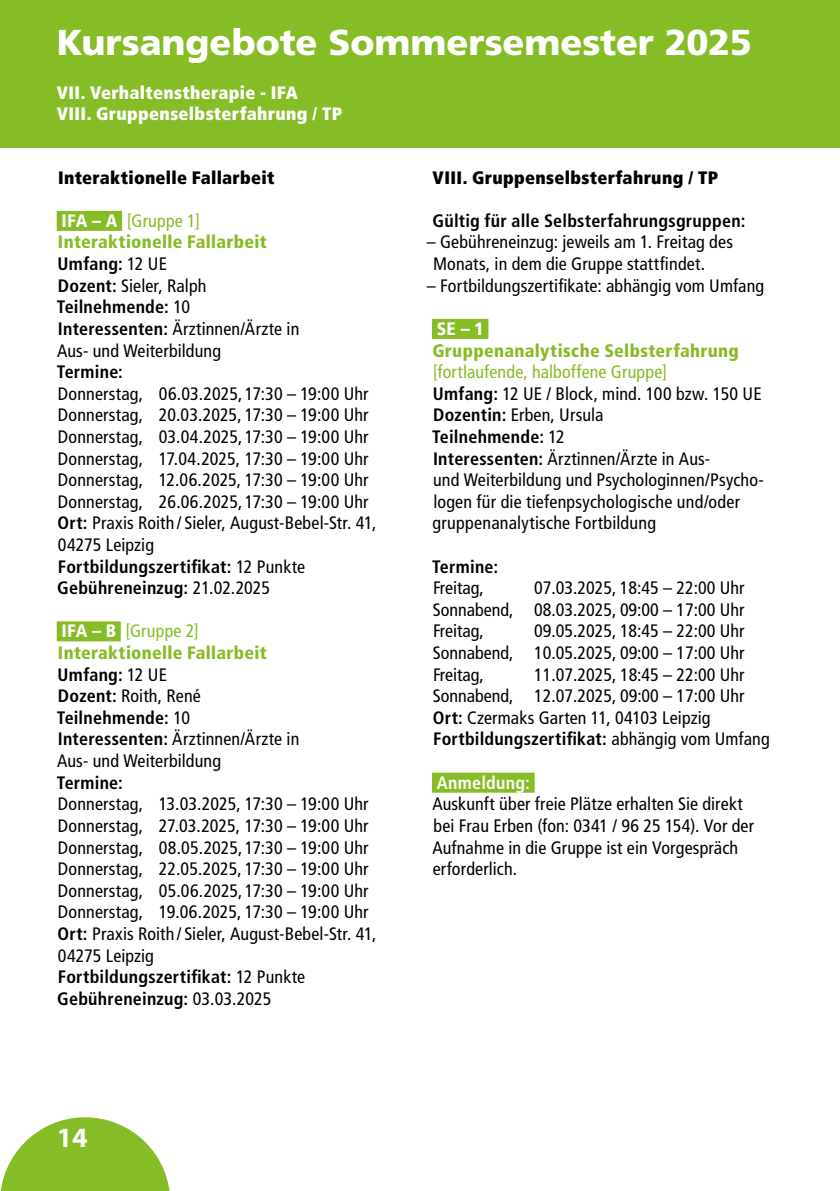
<style>
.page{position:relative;width:840px;height:1191px;background:#fff}
.page>*{position:absolute;margin:0;border:0;box-sizing:border-box;transform-origin:0 0}
.t1{font:900 36px "Frutiger LT Std";color:#fff}
.t2{font:700 28px "Myriad Pro";color:#fff}
.t3{font:condensed 18px/21.6px "Frutiger LT Std";letter-spacing:.005em;color:#000}
.t4{font:700 condensed 18px "Frutiger LT Std";letter-spacing:.015em;color:#000}
.t5{font:900 condensed 18px/21.6px "Frutiger LT Std";letter-spacing:.02em;color:#fff}
.t6{font:900 condensed 18px "Frutiger LT Std";letter-spacing:.015em;color:#000}
.t7{font:900 condensed 18px "Frutiger LT Std";letter-spacing:.02em;color:#86bc25}
.t8{font:700 condensed 18px "Frutiger LT Std";letter-spacing:.015em;color:#fff}
.t9{font:900 condensed 18px "Frutiger LT Std";color:#fff}
.s1{font-weight:900;color:#fff}
.s2{color:#86bc25}
.s3{font-weight:900;color:#86bc25}
.s4{font-weight:700}
</style>
<div class="page">
<div style="left:0;top:0;width:839px;height:147px;background:#86bc25"></div>
<svg style="left:0;top:1117px;width:170px;height:74px"></svg>
<div style="left:57px;top:211px;width:65px;height:20px;background:#86bc25"></div>
<div style="left:57px;top:621px;width:64px;height:20px;background:#86bc25"></div>
<div style="left:432px;top:319px;width:56px;height:20px;background:#86bc25"></div>
<div style="left:432px;top:772px;width:102px;height:20px;background:#86bc25"></div>
<h1 class="t1" style="left:57px;top:21px;width:696px">Kursangebote Sommersemester 2025</h1>
<p class="t5" style="left:57px;top:81px;width:287px">VII. Verhaltenstherapie - IFA<br>VIII. Gruppenselbsterfahrung / TP</p>
<p class="t6" style="left:58px;top:166px;width:218px">Interaktionelle Fallarbeit</p>
<p class="t3" style="left:57px;top:210px;width:244px"><span class="s1">IFA – A</span> <span class="s2">[Gruppe 1]<br></span><span class="s3">Interaktionelle Fallarbeit<br></span><span class="s4">Umfang:</span> 12 UE<br><span class="s4">Dozent:</span> Sieler, Ralph<br><span class="s4">Teilnehmende:</span> 10<br><span class="s4">Interessenten:</span> Ärztinnen/Ärzte in<br>Aus- und Weiterbildung</p>
<p class="t4" style="left:57px;top:361px;width:68px">Termine:</p>
<p class="t3" style="left:57px;top:383px;width:320px">Donnerstag, 06.03.2025, 17:30 – 19:00 Uhr Donnerstag, 20.03.2025, 17:30 – 19:00 Uhr Donnerstag, 03.04.2025, 17:30 – 19:00 Uhr Donnerstag, 17.04.2025, 17:30 – 19:00 Uhr Donnerstag, 12.06.2025, 17:30 – 19:00 Uhr Donnerstag, 26.06.2025, 17:30 – 19:00 Uhr <span class="s4">Ort:</span> Praxis Roith / Sieler, August-Bebel-Str. 41, 04275 Leipzig<br><span class="s4">Fortbildungszertifikat:</span> 12 Punkte <span class="s4">Gebühreneinzug:</span> 21.02.2025</p>
<p class="t3" style="left:57px;top:620px;width:244px"><span class="s1">IFA – B</span> <span class="s2">[Gruppe 2]<br></span><span class="s3">Interaktionelle Fallarbeit<br></span><span class="s4">Umfang:</span> 12 UE<br><span class="s4">Dozent:</span> Roith, René<br><span class="s4">Teilnehmende:</span> 10<br><span class="s4">Interessenten:</span> Ärztinnen/Ärzte in<br>Aus- und Weiterbildung</p>
<p class="t4" style="left:57px;top:771px;width:68px">Termine:</p>
<p class="t3" style="left:57px;top:793px;width:320px">Donnerstag, 13.03.2025, 17:30 – 19:00 Uhr Donnerstag, 27.03.2025, 17:30 – 19:00 Uhr Donnerstag, 08.05.2025, 17:30 – 19:00 Uhr Donnerstag, 22.05.2025, 17:30 – 19:00 Uhr Donnerstag, 05.06.2025, 17:30 – 19:00 Uhr Donnerstag, 19.06.2025, 17:30 – 19:00 Uhr <span class="s4">Ort:</span> Praxis Roith / Sieler, August-Bebel-Str. 41, 04275 Leipzig<br><span class="s4">Fortbildungszertifikat:</span> 12 Punkte <span class="s4">Gebühreneinzug:</span> 03.03.2025</p>
<h2 class="t2" style="left:57px;top:1119px;width:33px">14</h2>
<p class="t6" style="left:432px;top:166px;width:287px">VIII. Gruppenselbsterfahrung / TP</p>
<p class="t4" style="left:432px;top:210px;width:314px">Gültig für alle Selbsterfahrungsgruppen:</p>
<p class="t3" style="left:433px;top:231px;width:301px;text-indent:-6px">– Gebühreneinzug: jeweils am 1. Freitag des<br>Monats, in dem die Gruppe stattfindet.</p>
<p class="t3" style="left:426px;top:275px;width:339px">– Fortbildungszertifikate: abhängig vom Umfang</p>
<p class="t9" style="left:436px;top:318px;width:49px">SE – 1</p>
<p class="t7" style="left:432px;top:339px;width:308px">Gruppenanalytische Selbsterfahrung</p>
<p class="t3" style="left:432px;top:361px;width:333px"><span class="s2">[fortlaufende, halboffene Gruppe]<br></span><span class="s4">Umfang:</span> 12 UE / Block, mind. 100 bzw. 150 UE <span class="s4">Dozentin:</span> Erben, Ursula<br><span class="s4">Teilnehmende:</span> 12<br><span class="s4">Interessenten:</span> Ärztinnen/Ärzte in Aus-<br>und Weiterbildung und Psychologinnen/Psycho&shy;logen für die tiefenpsychologische und/oder gruppenanalytische Fortbildung</p>
<p class="t4" style="left:432px;top:555px;width:68px">Termine:</p>
<p class="t3" style="left:433px;top:577px;width:52px">Freitag,</p>
<p class="t3" style="left:432px;top:577px;width:313px;text-align:justify;text-indent:101px">07.03.2025, 18:45 – 22:00 Uhr Sonnabend, 08.03.2025, 09:00 – 17:00 Uhr Freitag,</p>
<p class="t3" style="left:432px;top:620px;width:313px;text-align:justify;text-indent:101px">09.05.2025, 18:45 – 22:00 Uhr Sonnabend, 10.05.2025, 09:00 – 17:00 Uhr Freitag,</p>
<p class="t3" style="left:432px;top:663px;width:338px;text-indent:101px">11.07.2025, 18:45 – 22:00 Uhr Sonnabend, 12.07.2025, 09:00 – 17:00 Uhr <span class="s4">Ort:</span> Czermaks Garten 11, 04103 Leipzig <span class="s4">Fortbildungszertifikat:</span> abhängig vom Umfang</p>
<p class="t8" style="left:436px;top:771px;width:95px">Anmeldung:</p>
<p class="t3" style="left:432px;top:793px;width:323px">Auskunft über freie Plätze erhalten Sie direkt bei Frau Erben (fon: 0341 / 96 25 154). Vor der Aufnahme in die Gruppe ist ein Vorgespräch erforderlich.</p>
</div>
